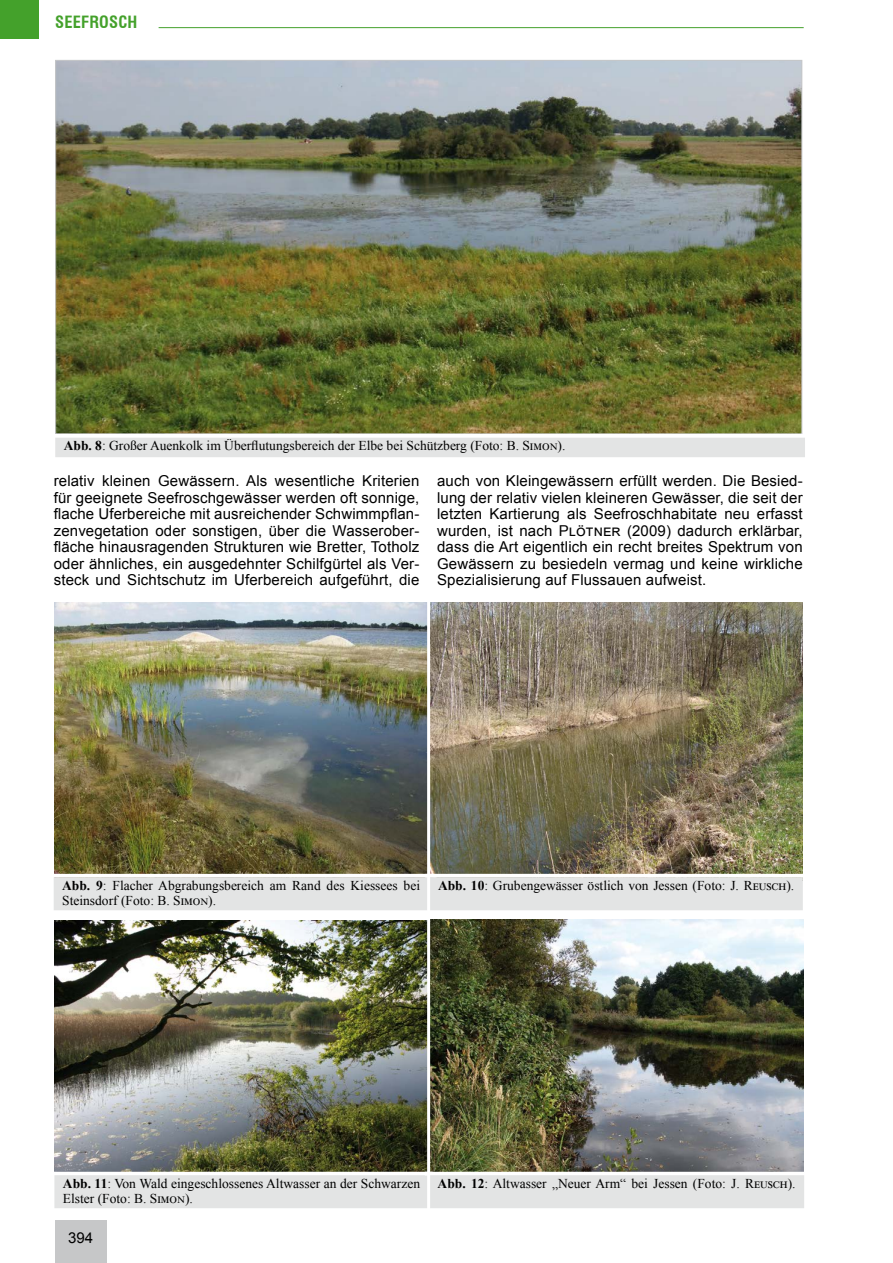
<style>
.page{position:relative;width:893px;height:1263px;background:#fff}
.page>*{position:absolute;margin:0;border:0;box-sizing:border-box;transform-origin:0 0}
.t1{font:700 condensed 16.5px "Swiss 721 BT";letter-spacing:.015em;color:#44a12b}
.t2{font:15px/16.5px "Arial";letter-spacing:.01em;color:#000;text-align:justify}
.t3{font:13.5px/15px "Times New Roman";color:#000}
.s1{font-weight:700}
</style>
<div class="page">
<div style="left:0;top:0;width:38px;height:38px;background:#44a12b"></div>
<hr style="left:159px;top:27px;width:645px;height:1px;background:#44a12b">
<div style="left:55px;top:1220px;width:51px;height:43px;background:#c6c7c8"></div>
<img style="left:54px;top:602px;width:373px;height:272px">
<img style="left:57px;top:62px;width:743px;height:370px">
<div style="left:55px;top:438px;width:750px;height:19px;background:#e3e4e4"></div>
<img style="left:54px;top:920px;width:373px;height:252px">
<img style="left:431px;top:602px;width:372px;height:272px">
<img style="left:430px;top:920px;width:374px;height:252px">
<div style="left:54px;top:877px;width:375px;height:33px;background:#e3e4e4"></div>
<div style="left:430px;top:877px;width:373px;height:33px;background:#e3e4e4"></div>
<div style="left:54px;top:1175px;width:375px;height:33px;background:#e3e4e4"></div>
<div style="left:429px;top:1175px;width:375px;height:33px;background:#e3e4e4"></div>
<hr style="left:427px;top:540px;width:3px;height:692px;background:#fff">
<p class="t1" style="left:55px;top:12px;width:84px">SEEFROSCH</p>
<p class="t3" style="left:64px;top:438px;width:503px"><span class="s1">Abb. 8</span>: Großer Auenkolk im Überflutungsbereich der Elbe bei Schützberg (Foto: B. Simon).</p>
<p class="t2" style="left:54px;top:472px;width:367px">relativ kleinen Gewässern. Als wesentliche Kriterien für geeignete Seefroschgewässer werden oft sonnige, flache Uferbereiche mit ausreichender Schwimmpflan&shy;zenvegetation oder sonstigen, über die Wasserober&shy;fläche hinausragenden Strukturen wie Bretter, Totholz oder ähnliches, ein ausgedehnter Schilfgürtel als Ver&shy;steck und Sichtschutz im Uferbereich aufgeführt, die</p>
<p class="t2" style="left:437px;top:472px;width:367px">auch von Kleingewässern erfüllt werden. Die Besied&shy;lung der relativ vielen kleineren Gewässer, die seit der letzten Kartierung als Seefroschhabitate neu erfasst wurden, ist nach Plötner (2009) dadurch erklärbar, dass die Art eigentlich ein recht breites Spektrum von Gewässern zu besiedeln vermag und keine wirkliche Spezialisierung auf Flussauen aufweist.</p>
<p class="t3" style="left:62px;top:878px;width:359px"><span class="s1">Abb. 9</span>: Flacher Abgrabungsbereich am Rand des Kiessees bei<br>Steinsdorf (Foto: B. Simon).</p>
<p class="t3" style="left:438px;top:878px;width:358px"><span class="s1">Abb. 10</span>: Grubengewässer östlich von Jessen (Foto: J. Reusch).</p>
<p class="t3" style="left:63px;top:1176px;width:359px"><span class="s1">Abb. 11</span>: Von Wald eingeschlossenes Altwasser an der Schwarzen<br>Elster (Foto: B. Simon).</p>
<p class="t3" style="left:438px;top:1176px;width:360px"><span class="s1">Abb. 12</span>: Altwasser „Neuer Arm“ bei Jessen (Foto: J. Reusch).</p>
<p class="t2" style="left:68px;top:1229px;width:27px">394</p>
</div>
